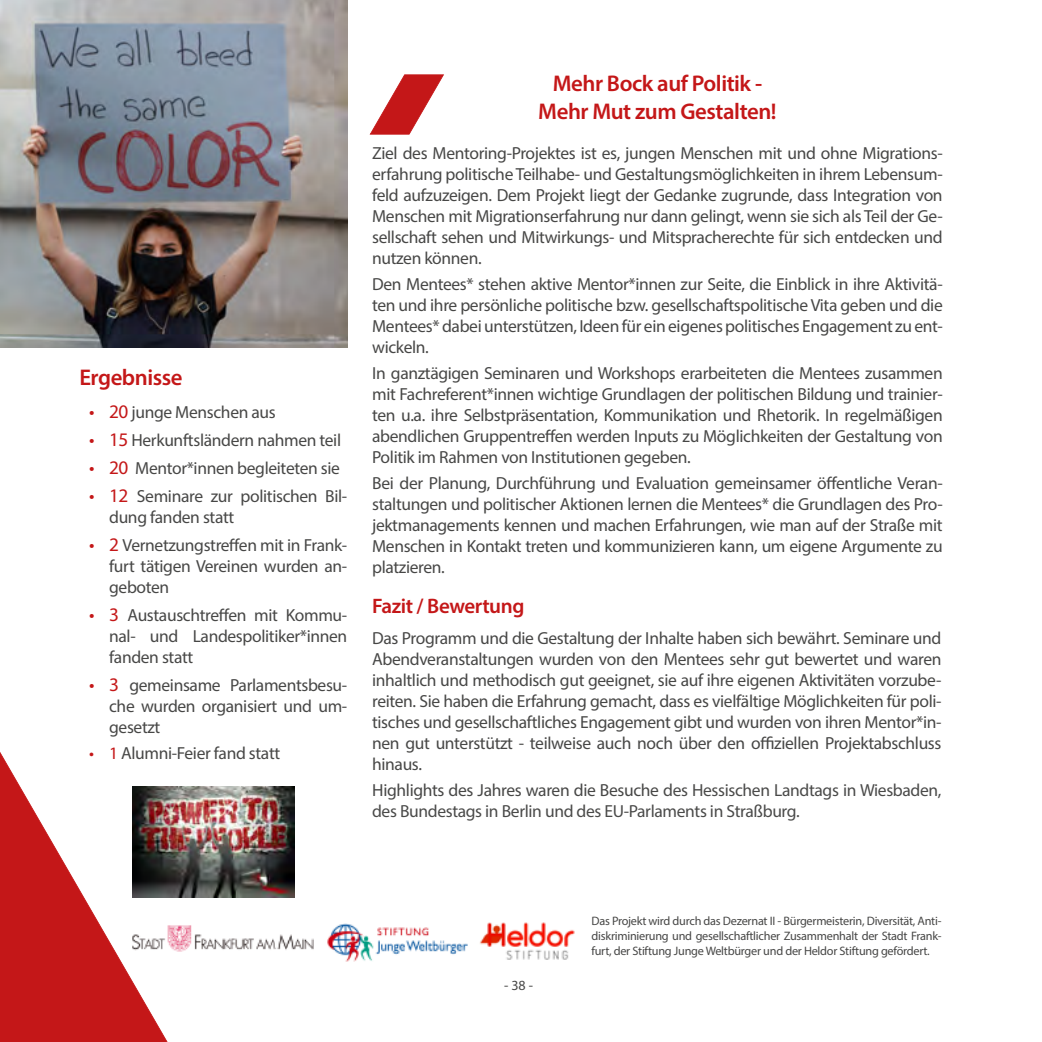
<style>
.page{position:relative;width:1042px;height:1042px;background:#fff}
.page>*{position:absolute;margin:0;border:0;box-sizing:border-box;transform-origin:0 0}
.t1{font:600 22.75px/27.3px "Myriad Pro";letter-spacing:-.02em;color:#c41718;text-align:center}
.t2{font:600 21px "Myriad Pro";letter-spacing:-.02em;color:#c41718}
.t3{font:17.5px/21px "Myriad Pro";letter-spacing:-.02em;color:#474746;text-align:justify}
.t4{font:17.5px/21px "Myriad Pro";letter-spacing:-.02em;color:#4a4a49}
.t5{font:14px "Myriad Pro";color:#474746}
.t6{font:12.25px/14.7px "Myriad Pro";letter-spacing:-.02em;color:#474746;text-align:justify}
.s1{font-size:19.25px;color:#c41718}
.s2{color:#c41718}
.s3{color:#474746}
</style>
<div class="page">
<img style="left:178px;top:925px;width:136px;height:27px">
<img style="left:327px;top:923px;width:141px;height:39px">
<svg style="left:369px;top:74px;width:75px;height:61px"></svg>
<img style="left:178px;top:786px;width:116px;height:111px">
<img style="left:0;top:0;width:347px;height:347px">
<svg style="left:0;top:752px;width:178px;height:290px"></svg>
<img style="left:480px;top:922px;width:95px;height:38px">
<h1 class="t1" style="left:79px;top:363px;width:105px">Ergebnisse</h1>
<p class="t3" style="left:89px;top:401px;width:188px"><span class="s1">• 20</span> junge Menschen aus</p>
<p class="t3" style="left:89px;top:429px;width:253px"><span class="s1">• 15</span> Herkunftsländern nahmen teil</p>
<p class="t3" style="left:89px;top:457px;width:252px"><span class="s1">• 20</span> Mentor*innen begleiteten sie</p>
<p class="t3" style="left:109px;top:485px;width:240px;text-indent:-20px"><span class="s1">• 12</span> Seminare zur politischen Bil&shy;dung fanden statt</p>
<p class="t3" style="left:109px;top:534px;width:240px;text-indent:-20px"><span class="s1">• 2</span> Vernetzungstreffen mit in Frank&shy;furt tätigen Vereinen wurden an&shy;geboten</p>
<p class="t3" style="left:109px;top:604px;width:240px;text-indent:-20px"><span class="s1">• 3</span> Austauschtreffen mit Kommu&shy;nal- und Landespolitiker*innen fanden statt</p>
<p class="t3" style="left:109px;top:674px;width:240px;text-indent:-20px"><span class="s1">• 3</span> gemeinsame Parlamentsbesu&shy;che wurden organisiert und um&shy;gesetzt</p>
<p class="t3" style="left:89px;top:742px;width:192px"><span class="s2">• 1</span> Alumni-Feier fand statt</p>
<h1 class="t1" style="left:538px;top:70px;width:240px">Mehr Bock auf Politik -<br>Mehr Mut zum Gestalten!</h1>
<p class="t3" style="left:372px;top:143px;width:572px">Ziel des Mentoring-Projektes ist es, jungen Menschen mit und ohne Migrations&shy;erfahrung politische Teilhabe- und Gestaltungsmöglichkeiten in ihrem Lebensum&shy;feld aufzuzeigen. Dem Projekt liegt der Gedanke zugrunde, dass Integration von Menschen mit Migrationserfahrung nur dann gelingt, wenn sie sich als Teil der Ge&shy;sellschaft sehen und Mitwirkungs- und Mitspracherechte für sich entdecken und nutzen können.</p>
<p class="t3" style="left:372px;top:274px;width:572px">Den Mentees* stehen aktive Mentor*innen zur Seite, die Einblick in ihre Aktivitä&shy;ten und ihre persönliche politische bzw. gesellschaftspolitische Vita geben und die Mentees* dabei unterstützen, Ideen für ein eigenes politisches Engagement zu ent&shy;wickeln.</p>
<p class="t3" style="left:372px;top:363px;width:572px">In ganztägigen Seminaren und Workshops erarbeiteten die Mentees zusammen mit Fachreferent*innen wichtige Grundlagen der politischen Bildung und trainier&shy;ten u.a. ihre Selbstpräsentation, Kommunikation und Rhetorik. In regelmäßigen abendlichen Gruppentreffen werden Inputs zu Möglichkeiten der Gestaltung von Politik im Rahmen von Institutionen gegeben.</p>
<p class="t3" style="left:372px;top:473px;width:572px">Bei der Planung, Durchführung und Evaluation gemeinsamer öffentliche Veran&shy;staltungen und politischer Aktionen lernen die Mentees* die Grundlagen des Pro&shy;jektmanagements kennen und machen Erfahrungen, wie man auf der Straße mit Menschen in Kontakt treten und kommunizieren kann, um eigene Argumente zu platzieren.</p>
<p class="t2" style="left:372px;top:592px;width:154px">Fazit / Bewertung</p>
<p class="t3" style="left:372px;top:627px;width:571px">Das Programm und die Gestaltung der Inhalte haben sich bewährt. Seminare und Abendveranstaltungen wurden von den Mentees sehr gut bewertet und waren inhaltlich und methodisch gut geeignet, sie auf ihre eigenen Aktivitäten vorzube&shy;reiten. Sie haben die Erfahrung gemacht, dass es vielfältige Möglichkeiten für poli&shy;tisches und gesellschaftliches Engagement gibt und wurden von ihren Mentor*in&shy;nen gut unterstützt - teilweise auch noch über den offiziellen Projektabschluss hinaus.</p>
<p class="t4" style="left:372px;top:779px;width:571px"><span class="s3">Highlights des Jahres waren die Besuche</span> des Hessischen Landtags in Wiesbaden, des Bundestags in Berlin und des EU-Parlaments in Straßburg.</p>
<p class="t5" style="left:504px;top:977px;width:30px">- 38 -</p>
<p class="t6" style="left:591px;top:913px;width:351px">Das Projekt wird durch das Dezernat II - Bürgermeisterin, Diversität, Anti&shy;diskriminierung und gesellschaftlicher Zusammenhalt der Stadt Frank&shy;furt, der Stiftung Junge Weltbürger und der Heldor Stiftung gefördert.</p>
</div>
